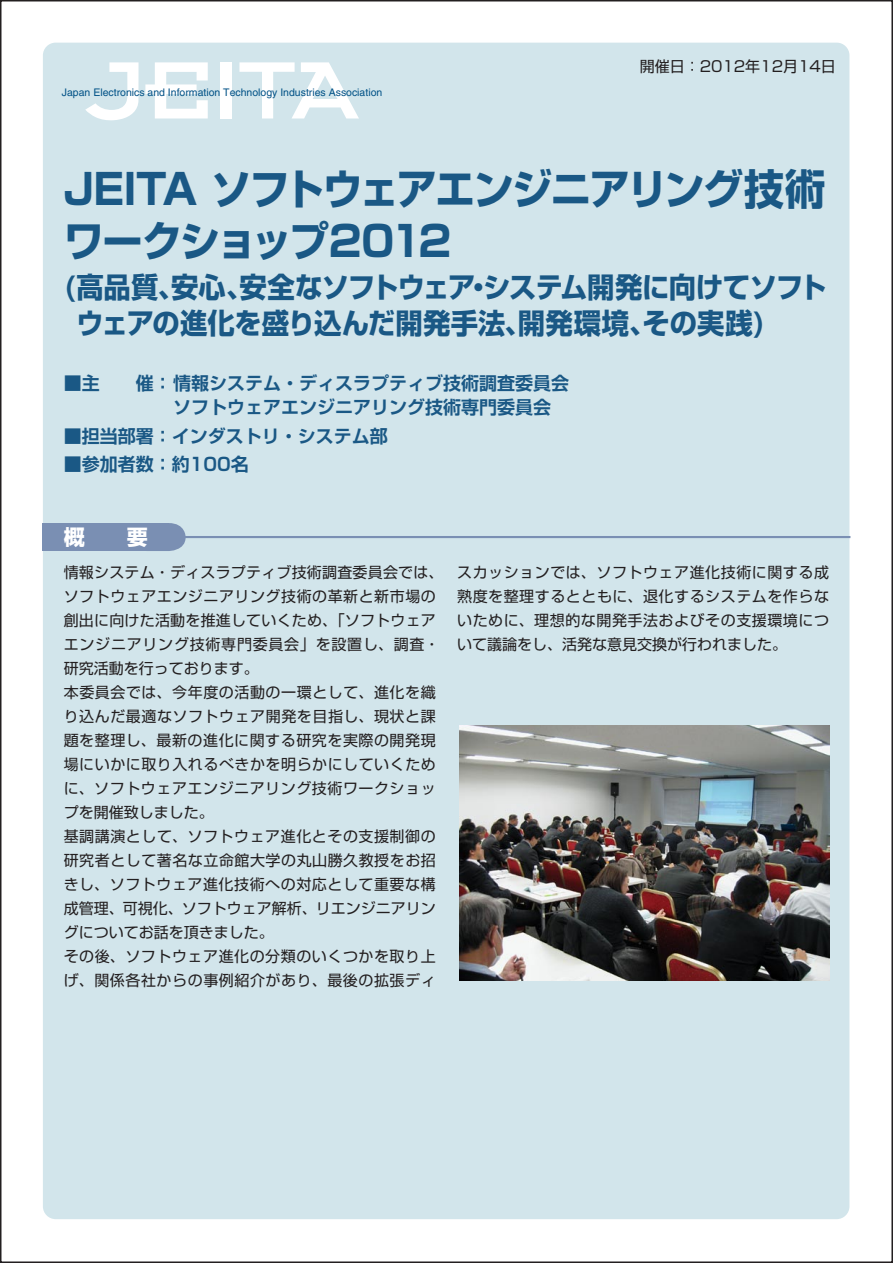
<style>
.page{position:relative;width:893px;height:1263px;background:#fff}
.page>*{position:absolute;margin:0;border:0;box-sizing:border-box;transform-origin:0 0}
.t1{font:700 42px/52.5px "Shin Go Pro";letter-spacing:-.045em;color:#1a5885;scale:.96 1}
.t2{font:700 28.5px "Shin Go Pro";letter-spacing:-.005em;color:#1a5885;scale:.96 1}
.t3{font:700 28.5px "Shin Go Pro";letter-spacing:-.025em;color:#1a5885;scale:.96 1}
.t4{font:700 21px "Shin Go Pro";color:#fff}
.t5{font:700 18px/24px "Shin Go Pro De";color:#1a5885}
.t6{font:15px/24px "Shin Go Pro";letter-spacing:.035em;color:#231f20;text-align:justify}
.t7{font:15px/24px "Shin Go Pro";letter-spacing:.015em;color:#231f20}
.t8{font:15px "Shin Go Pro";color:#231f20}
.t9{font:10.5px "Helvetica";color:#005186}
</style>
<div class="page">
<div style="left:43px;top:43px;width:806px;height:1176px;background:#d2e5eb;border-radius:13px"></div>
<svg style="left:85px;top:62px;width:54px;height:59px"></svg>
<div style="left:220px;top:62px;width:12px;height:56px;background:#fff"></div>
<svg style="left:145px;top:62px;width:63px;height:56px"></svg>
<svg style="left:239px;top:62px;width:120px;height:56px"></svg>
<hr style="left:128px;top:536px;width:722px;height:2px;background:#7a8fb3">
<svg style="left:169px;top:523px;width:17px;height:28px"></svg>
<div style="left:43px;top:523px;width:126px;height:28px;background:#7a8fb3"></div>
<img style="left:459px;top:725px;width:370px;height:255px">
<p class="t9" style="left:62px;top:86px;width:322px">Japan Electronics and Information Technology Industries Association</p>
<p class="t8" style="left:640px;top:54px;width:198px">開催日：2012年12月14日</p>
<p class="t1" style="left:64px;top:158px;width:795px">JEITA ソフトウェアエンジニアリング技術ワークショップ2012</p>
<p class="t3" style="left:239px;top:265px;width:613px">安全なソフトウェアシステム開発に向けてソフト</p>
<p class="t2" style="left:64px;top:265px;width:199px">(高品質安心、</p>
<p class="t2" style="left:465px;top:265px;width:30px">・</p>
<p class="t2" style="left:157px;top:265px;width:30px">、</p>
<p class="t2" style="left:643px;top:301px;width:129px">その実践(</p>
<p class="t2" style="left:77px;top:301px;width:605px">ウェアの進化を盛り込んだ開発手法開発環境、</p>
<p class="t2" style="left:504px;top:301px;width:30px">、</p>
<p class="t5" style="left:173px;top:369px;width:398px;text-indent:-109px">■主　　催：情報システム・ディスラプティブ技術調査委員会ソフトウェアエンジニアリング技術専門委員会</p>
<p class="t5" style="left:64px;top:422px;width:326px">■担当部署：インダストリ・システム部</p>
<p class="t5" style="left:64px;top:450px;width:186px">■参加者数：約100名</p>
<p class="t4" style="left:64px;top:521px;width:85px">概　　要</p>
<p class="t7" style="left:64px;top:558px;width:381px">情報システム・ディスラプティブ技術調査委員会では、ソフトウェアエンジニアリング技術の革新と新市場の創出に向けた活動を推進していくため、「ソフトウェアエンジニアリング技術専門委員会」を設置し、調査・研究活動を行っております。</p>
<p class="t6" style="left:64px;top:678px;width:374px">本委員会では、今年度の活動の一環として、進化を織り込んだ最適なソフトウェア開発を目指し、現状と課題を整理し、最新の進化に関する研究を実際の開発現場にいかに取り入れるべきかを明らかにしていくために、ソフトウェアエンジニアリング技術ワークショップを開催致しました。</p>
<p class="t6" style="left:64px;top:822px;width:374px">基調講演として、ソフトウェア進化とその支援制御の研究者として著名な立命館大学の丸山勝久教授をお招きし、ソフトウェア進化技術への対応として重要な構成管理、可視化、ソフトウェア解析、リエンジニアリングについてお話を頂きました。</p>
<p class="t6" style="left:64px;top:942px;width:373px">その後、ソフトウェア進化の分類のいくつかを取り上げ、関係各社からの事例紹介があり、最後の拡張ディ</p>
<p class="t6" style="left:457px;top:558px;width:373px">スカッションでは、ソフトウェア進化技術に関する成熟度を整理するとともに、退化するシステムを作らないために、理想的な開発手法およびその支援環境について議論をし、活発な意見交換が行われました。</p>
</div>
